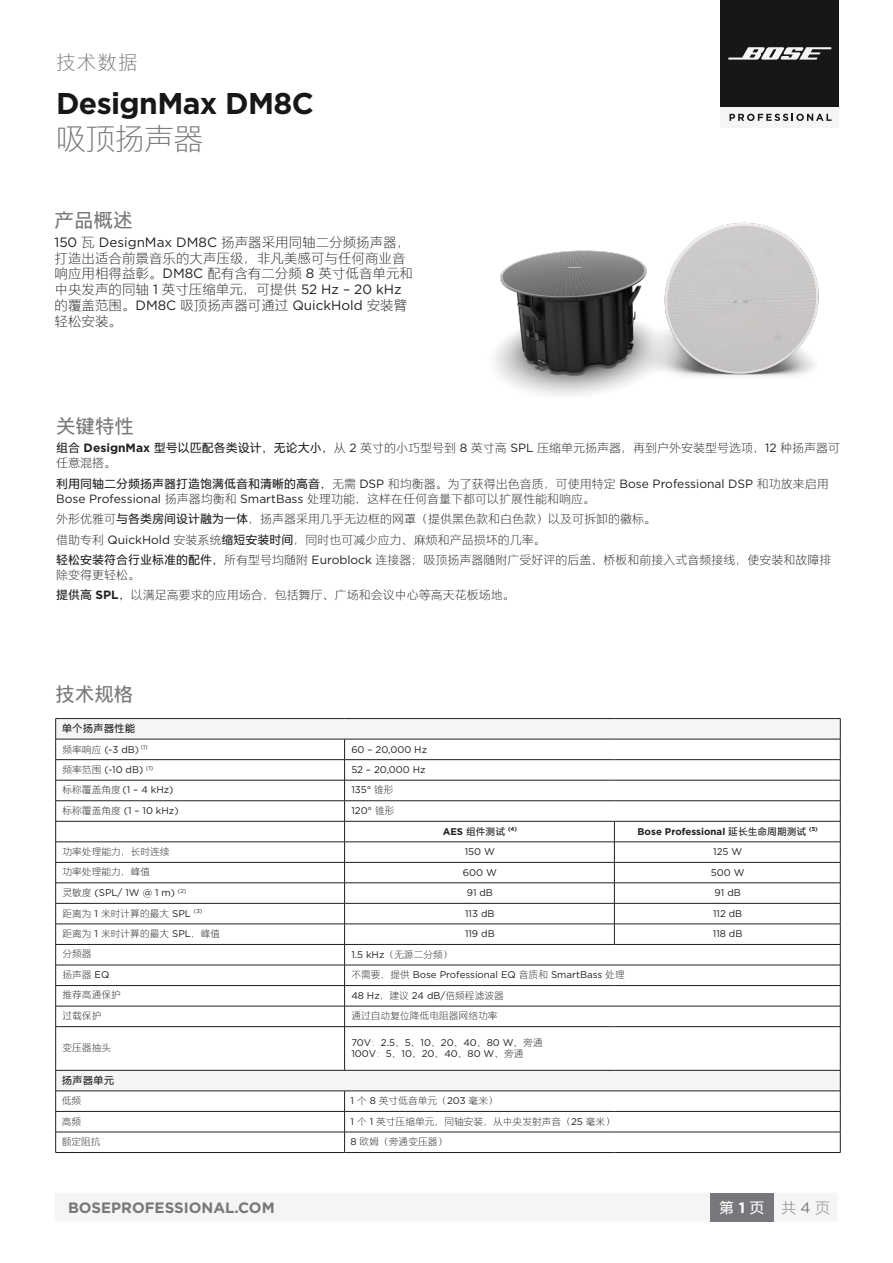
<style>
.page{position:relative;width:893px;height:1263px;background:#fff}
.page>*{position:absolute;margin:0;border:0;box-sizing:border-box;transform-origin:0 0}
.t1{font:700 30px "Gotham";letter-spacing:-.02em;color:#161718}
.t2{font:300 30px "M Ying Hei 18030 C2";letter-spacing:-.02em;color:#76787b}
.Text_Headers{font:700 19.5px "M Ying Hei 18030 C2";color:#777879}
.t3{font:300 19.5px "M Ying Hei 18030 C2";color:#76787b}
.t4{font:700 15px "Gotham";color:#76787b}
.t5{font:700 15px "M Ying Hei 18030 C2";color:#fff}
.t6{font:300 15px "M Ying Hei 18030 C2";color:#76787b}
.Body{font:300 13.5px/15.8px "M Ying Hei 18030 C2";color:#231f20}
.Text_Plain_Bulleted{font:300 12px/15px "M Ying Hei 18030 C2";color:#231f20}
.Text_Table_Heading{font:700 10.5px "M Ying Hei 18030 C2";color:#231f20}
.Text_Plain_Table_Cel{font:9.75px "Gotham";color:#231f20}
.Text_Plain_Table_Cel-2{font:300 9.75px "M Ying Hei 18030 C2";color:#231f20}
.Text_Table_Heading-2{font:300 9.75px "M Ying Hei 18030 C2";color:#231f20}
.Text_Table_Heading-3{font:9.75px "Gotham";color:#231f20}
.Text_Plain_Table_Cel-3{font:700 9.75px "Gotham";color:#231f20}
.Text_Plain_Table_Cel-4{font:700 9.75px "M Ying Hei 18030 C2";color:#231f20}
.s1{font-family:"Gotham";font-weight:400}
.s2{font-weight:700}
.s3{font-family:"Gotham";font-weight:700}
.s4{font-family:"M Ying Hei 18030 C2";font-weight:300}
.s5{font-family:"Gotham"}
.s6{font-family:"M Ying Hei 18030 C2"}
</style>
<div class="page">
<div style="left:55px;top:1193px;width:782px;height:28px;background:#f4f5f4"></div>
<div style="left:710px;top:1193px;width:64px;height:29px;background:#76787b"></div>
<img style="left:495px;top:222px;width:324px;height:173px">
<svg style="left:56px;top:1027px;width:784px;height:63px"></svg>
<hr style="left:840px;top:1027px;width:1px;height:43px;background:#231f20">
<svg style="left:840px;top:1070px;width:1px;height:82px"></svg>
<hr style="left:55px;top:718px;width:290px;height:1px;background:#231f20">
<hr style="left:345px;top:718px;width:269px;height:1px;background:#231f20">
<hr style="left:614px;top:718px;width:226px;height:1px;background:#231f20">
<svg style="left:55px;top:719px;width:786px;height:307px"></svg>
<hr style="left:614px;top:1006px;width:226px;height:1px;background:#231f20">
<hr style="left:55px;top:1026px;width:290px;height:1px;background:#231f20">
<hr style="left:55px;top:1027px;width:1px;height:43px;background:#231f20">
<hr style="left:345px;top:1026px;width:269px;height:1px;background:#231f20">
<hr style="left:344px;top:1027px;width:1px;height:43px;background:#231f20">
<hr style="left:614px;top:1026px;width:226px;height:1px;background:#231f20">
<hr style="left:55px;top:1070px;width:290px;height:1px;background:#231f20">
<hr style="left:345px;top:1070px;width:269px;height:1px;background:#231f20">
<hr style="left:614px;top:1070px;width:226px;height:1px;background:#231f20">
<hr style="left:55px;top:1090px;width:290px;height:1px;background:#231f20">
<hr style="left:345px;top:1090px;width:269px;height:1px;background:#231f20">
<hr style="left:614px;top:1090px;width:226px;height:1px;background:#231f20">
<hr style="left:55px;top:1111px;width:290px;height:1px;background:#231f20">
<hr style="left:345px;top:1111px;width:269px;height:1px;background:#231f20">
<hr style="left:614px;top:1111px;width:226px;height:1px;background:#231f20">
<hr style="left:55px;top:1132px;width:290px;height:1px;background:#231f20">
<svg style="left:55px;top:1070px;width:1px;height:82px"></svg>
<hr style="left:345px;top:1132px;width:269px;height:1px;background:#231f20">
<svg style="left:344px;top:1091px;width:1px;height:61px"></svg>
<hr style="left:614px;top:1132px;width:226px;height:1px;background:#231f20">
<hr style="left:55px;top:1152px;width:290px;height:1px;background:#231f20">
<hr style="left:345px;top:1152px;width:269px;height:1px;background:#231f20">
<hr style="left:614px;top:1152px;width:226px;height:1px;background:#231f20">
<div style="left:721px;top:0;width:118px;height:128px;background:#161718"></div>
<div style="left:721px;top:108px;width:118px;height:20px;background:#f4f5f4"></div>
<svg style="left:729px;top:114px;width:103px;height:7px"></svg>
<svg style="left:728px;top:47px;width:103px;height:13px"></svg>
<p class="t3" style="left:56px;top:52px;width:83px">技术数据</p>
<p class="t1" style="left:56px;top:84px;width:259px">DesignMax DM8C</p>
<p class="t2" style="left:56px;top:123px;width:149px">吸顶扬声器</p>
<p class="Text_Headers" style="left:55px;top:209px;width:79px">产品概述</p>
<p class="Body" style="left:55px;top:234px;width:360px"><span class="s1">150</span> 瓦 <span class="s1">DesignMax DM8C</span> 扬声器采用同轴二分频扬声器，打造出适合前景音乐的大声压级，非凡美感可与任何商业音响应用相得益彰。<span class="s1">DM8C</span> 配有含有二分频 <span class="s1">8</span> 英寸低音单元和中央发声的同轴 <span class="s1">1</span> 英寸压缩单元，可提供 <span class="s1">52 Hz – 20 kHz</span>的覆盖范围。<span class="s1">DM8C</span> 吸顶扬声器可通过 <span class="s1">QuickHold</span> 安装臂轻松安装。</p>
<p class="Text_Headers" style="left:56px;top:415px;width:79px">关键特性</p>
<p class="Text_Plain_Bulleted" style="left:56px;top:441px;width:786px"><span class="s2">组合</span> <span class="s3">DesignMax</span> <span class="s2">型号以匹配各类设计，无论大小，</span>从 <span class="s1">2</span> 英寸的小巧型号到 <span class="s1">8</span> 英寸高 <span class="s1">SPL</span> 压缩单元扬声器，再到户外安装型号选项，<span class="s1">12</span> 种扬声器可任意混搭。</p>
<p class="Text_Plain_Bulleted" style="left:56px;top:476px;width:774px"><span class="s2">利用同轴二分频扬声器打造饱满低音和清晰的高音，</span>无需 <span class="s1">DSP</span> 和均衡器。为了获得出色音质，可使用特定 <span class="s1">Bose Professional DSP</span> 和功放来启用<br><span class="s1">Bose Professional</span> 扬声器均衡和 <span class="s1">SmartBass</span> 处理功能，这样在任何音量下都可以扩展性能和响应。</p>
<p class="Text_Plain_Bulleted" style="left:56px;top:511px;width:601px">外形优雅可<span class="s2">与各类房间设计融为一体</span>，扬声器采用几乎无边框的网罩（提供黑色款和白色款）以及可拆卸的徽标。</p>
<p class="Text_Plain_Bulleted" style="left:56px;top:532px;width:491px">借助专利 <span class="s1">QuickHold</span> 安装系统<span class="s2">缩短安装时间</span>，同时也可减少应力、麻烦和产品损坏的几率。</p>
<p class="Text_Plain_Bulleted" style="left:56px;top:552px;width:777px"><span class="s2">轻松安装符合行业标准的配件，</span>所有型号均随附 <span class="s1">Euroblock</span> 连接器；吸顶扬声器随附广受好评的后盖、桥板和前接入式音频接线，使安装和故障排除变得更轻松。</p>
<p class="Text_Plain_Bulleted" style="left:56px;top:588px;width:460px"><span class="s2">提供高</span> <span class="s3">SPL</span><span class="s2">，</span>以满足高要求的应用场合，包括舞厅、广场和会议中心等高天花板场地。</p>
<p class="Text_Headers" style="left:55px;top:683px;width:79px">技术规格</p>
<p class="Text_Table_Heading" style="left:62px;top:722px;width:75px">单个扬声器性能</p>
<p class="Text_Plain_Table_Cel" style="left:62px;top:743px;width:87px"><span class="s4">频率响应</span> (-3 dB) <sup>(1)</sup></p>
<p class="Text_Plain_Table_Cel" style="left:351px;top:743px;width:77px">60 – 20,000 Hz</p>
<p class="Text_Table_Heading-3" style="left:62px;top:763px;width:92px"><span class="s4">频率范围</span> (-10 dB) <sup>(1)</sup></p>
<p class="Text_Plain_Table_Cel" style="left:351px;top:763px;width:76px">52 – 20,000 Hz</p>
<p class="Text_Table_Heading-3" style="left:62px;top:784px;width:113px"><span class="s4">标称覆盖角度</span> (1 – 4 kHz)</p>
<p class="Text_Plain_Table_Cel" style="left:351px;top:784px;width:44px">135° <span class="s4">锥形</span></p>
<p class="Text_Table_Heading-3" style="left:62px;top:804px;width:118px"><span class="s4">标称覆盖角度</span> (1 – 10 kHz)</p>
<p class="Text_Plain_Table_Cel" style="left:351px;top:804px;width:45px">120° <span class="s4">锥形</span></p>
<p class="Text_Plain_Table_Cel-4" style="left:443px;top:826px;width:76px"><span class="s5">AES</span> 组件测试 <sup>(4)</sup></p>
<p class="Text_Plain_Table_Cel-3" style="left:638px;top:825px;width:182px">Bose Professional <span class="s6">延长生命周期测试</span> <sup>(5)</sup></p>
<p class="Text_Table_Heading-2" style="left:62px;top:846px;width:109px">功率处理能力，长时连续</p>
<p class="Text_Plain_Table_Cel" style="left:465px;top:845px;width:32px">150 W</p>
<p class="Text_Plain_Table_Cel" style="left:713px;top:845px;width:31px">125 W</p>
<p class="Text_Table_Heading-2" style="left:62px;top:867px;width:89px">功率处理能力，峰值</p>
<p class="Text_Plain_Table_Cel" style="left:463px;top:866px;width:35px">600 W</p>
<p class="Text_Plain_Table_Cel" style="left:711px;top:866px;width:35px">500 W</p>
<p class="Text_Table_Heading-3" style="left:62px;top:886px;width:125px"><span class="s4">灵敏度</span> (SPL/ 1W @ 1 m) <sup>(2)</sup></p>
<p class="Text_Plain_Table_Cel" style="left:467px;top:886px;width:28px">91 dB</p>
<p class="Text_Plain_Table_Cel" style="left:715px;top:886px;width:28px">91 dB</p>
<p class="Text_Table_Heading-2" style="left:62px;top:908px;width:141px">距离为 <span class="s1">1</span> 米时计算的最大 <span class="s1">SPL</span> <sup>(3)</sup></p>
<p class="Text_Plain_Table_Cel" style="left:465px;top:907px;width:31px">113 dB</p>
<p class="Text_Plain_Table_Cel" style="left:713px;top:907px;width:31px">112 dB</p>
<p class="Text_Table_Heading-2" style="left:62px;top:929px;width:159px">距离为 <span class="s1">1</span> 米时计算的最大 <span class="s1">SPL</span>，峰值</p>
<p class="Text_Plain_Table_Cel" style="left:465px;top:927px;width:31px">119 dB</p>
<p class="Text_Plain_Table_Cel" style="left:713px;top:927px;width:31px">118 dB</p>
<p class="Text_Table_Heading-2" style="left:62px;top:949px;width:31px">分频器</p>
<p class="Text_Plain_Table_Cel-2" style="left:351px;top:949px;width:103px"><span class="s1">1.5 kHz</span>（无源二分频）</p>
<p class="Text_Table_Heading-2" style="left:62px;top:970px;width:48px">扬声器 <span class="s1">EQ</span></p>
<p class="Text_Plain_Table_Cel" style="left:351px;top:968px;width:275px"><span class="s4">不需要，提供</span> Bose Professional EQ <span class="s4">音质和</span> SmartBass <span class="s4">处理</span></p>
<p class="Text_Table_Heading-2" style="left:62px;top:990px;width:60px">推荐高通保护</p>
<p class="Text_Plain_Table_Cel" style="left:351px;top:989px;width:154px">48 Hz<span class="s4">，建议</span> 24 dB/<span class="s4">倍频程滤波器</span></p>
<p class="Text_Table_Heading-2" style="left:62px;top:1011px;width:40px">过载保护</p>
<p class="Text_Plain_Table_Cel-2" style="left:351px;top:1011px;width:148px">通过自动复位降低电阻器网络功率</p>
<p class="Text_Table_Heading-2" style="left:62px;top:1043px;width:50px">变压器抽头</p>
<p class="Text_Plain_Table_Cel" style="left:351px;top:1036px;width:193px">70V<span class="s4">：</span>2.5<span class="s4">、</span>5<span class="s4">、</span>10<span class="s4">、</span>20<span class="s4">、</span>40<span class="s4">、</span>80 W<span class="s4">、旁通</span></p>
<p class="Text_Plain_Table_Cel" style="left:351px;top:1048px;width:174px">100V<span class="s4">：</span>5<span class="s4">、</span>10<span class="s4">、</span>20<span class="s4">、</span>40<span class="s4">、</span>80 W<span class="s4">、旁通</span></p>
<p class="Text_Table_Heading" style="left:62px;top:1074px;width:54px">扬声器单元</p>
<p class="Text_Plain_Table_Cel-2" style="left:62px;top:1096px;width:21px">低频</p>
<p class="Text_Plain_Table_Cel-2" style="left:351px;top:1096px;width:149px"><span class="s1">1</span> 个 <span class="s1">8</span> 英寸低音单元（<span class="s1">203</span> 毫米）</p>
<p class="Text_Plain_Table_Cel-2" style="left:62px;top:1116px;width:21px">高频</p>
<p class="Text_Plain_Table_Cel-2" style="left:351px;top:1116px;width:266px"><span class="s1">1</span> 个 <span class="s1">1</span> 英寸压缩单元，同轴安装，从中央发射声音（<span class="s1">25</span> 毫米）</p>
<p class="Text_Plain_Table_Cel-2" style="left:62px;top:1137px;width:40px">额定阻抗</p>
<p class="Text_Plain_Table_Cel-2" style="left:351px;top:1137px;width:98px"><span class="s1">8</span> 欧姆（旁通变压器）</p>
<p class="t4" style="left:68px;top:1198px;width:208px">BOSEPROFESSIONAL.COM</p>
<p class="t5" style="left:719px;top:1199px;width:47px">第 <span class="s5">1</span> 页</p>
<p class="t6" style="left:781px;top:1200px;width:51px">共 <span class="s1">4</span> 页</p>
</div>
